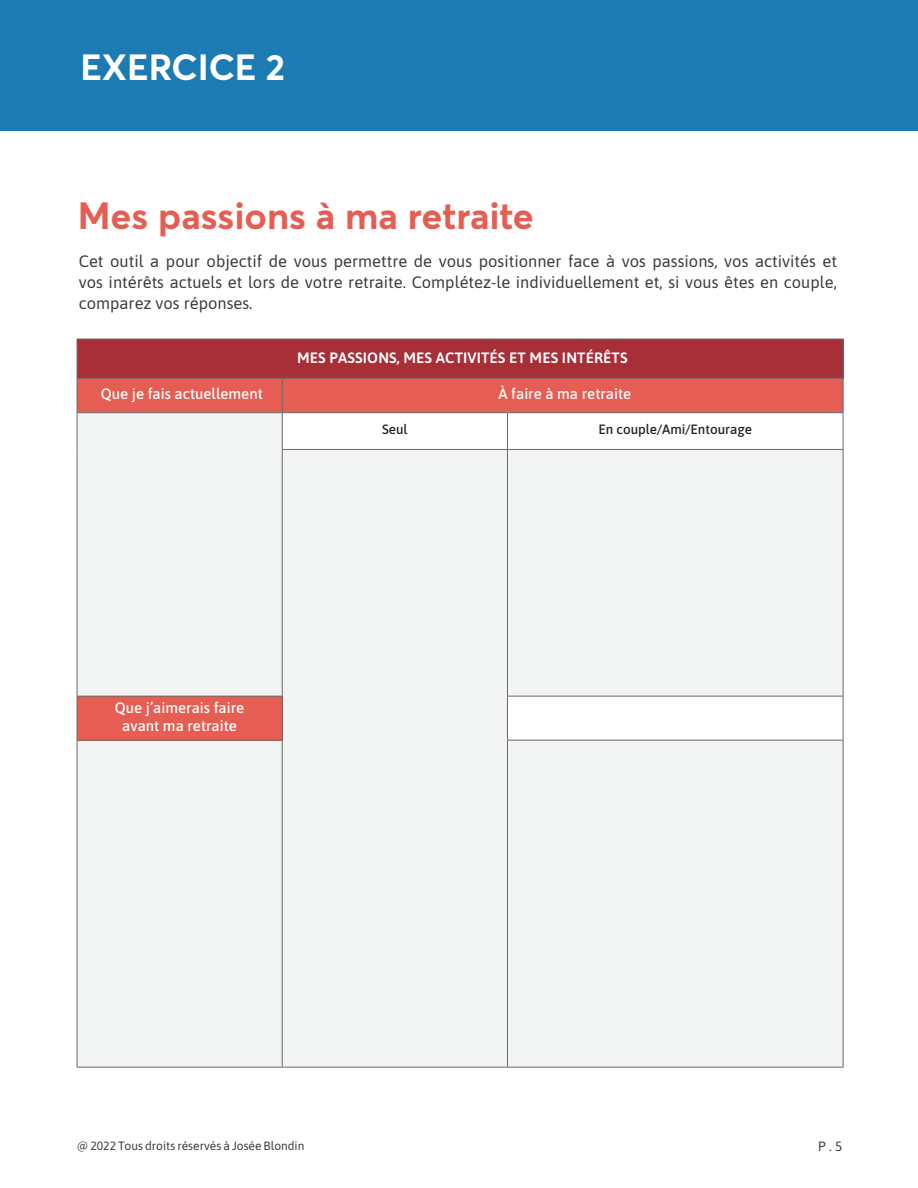
<style>
.page{position:relative;width:918px;height:1188px;background:#fff}
.page>*{position:absolute;margin:0;border:0;box-sizing:border-box;transform-origin:0 0}
.t1{font:700 37.5px "Averta";color:#e65e53}
.t2{font:700 36px "Averta";color:#fff}
.t3{font:16.5px/21px "Asap";color:#3c3c3d;text-align:justify}
.t4{font:500 15px/18px "Asap";color:#fff;text-align:center}
.t5{font:600 15px "Asap";letter-spacing:.01em;color:#fff}
.t6{font:500 13.5px "Asap";color:#231f20}
.t7{font:13.5px "Asap";color:#3c3c3d}
.t8{font:12px "Asap";color:#3c3c3d}
</style>
<div class="page">
<div style="left:77px;top:339px;width:766px;height:39px;background:#a82f38"></div>
<div style="left:78px;top:379px;width:765px;height:33px;background:#e65e53"></div>
<div style="left:78px;top:413px;width:765px;height:654px;background:#f3f4f4"></div>
<svg style="left:283px;top:413px;width:560px;height:327px;fill:#f3f4f4"></svg>
<div style="left:77px;top:696px;width:205px;height:44px;background:#e65e53"></div>
<hr style="left:77px;top:339px;width:205px;height:1px;background:#67676a">
<hr style="left:77px;top:339px;width:1px;height:39px;background:#67676a">
<hr style="left:282px;top:339px;width:225px;height:1px;background:#67676a">
<hr style="left:507px;top:339px;width:336px;height:1px;background:#67676a">
<hr style="left:843px;top:339px;width:1px;height:39px;background:#67676a">
<hr style="left:77px;top:378px;width:205px;height:1px;background:#67676a">
<hr style="left:77px;top:379px;width:1px;height:33px;background:#67676a">
<hr style="left:282px;top:378px;width:225px;height:1px;background:#67676a">
<hr style="left:282px;top:379px;width:1px;height:33px;background:#67676a">
<hr style="left:507px;top:378px;width:336px;height:1px;background:#67676a">
<hr style="left:843px;top:379px;width:1px;height:33px;background:#67676a">
<hr style="left:77px;top:412px;width:205px;height:1px;background:#67676a">
<hr style="left:77px;top:413px;width:1px;height:36px;background:#67676a">
<hr style="left:77px;top:449px;width:1px;height:247px;background:#67676a">
<hr style="left:282px;top:412px;width:225px;height:1px;background:#67676a">
<hr style="left:282px;top:413px;width:1px;height:36px;background:#67676a">
<hr style="left:507px;top:412px;width:336px;height:1px;background:#67676a">
<hr style="left:507px;top:413px;width:1px;height:36px;background:#67676a">
<hr style="left:843px;top:413px;width:1px;height:36px;background:#67676a">
<hr style="left:282px;top:449px;width:225px;height:1px;background:#67676a">
<hr style="left:282px;top:450px;width:1px;height:246px;background:#67676a">
<hr style="left:282px;top:1067px;width:225px;height:1px;background:#67676a">
<hr style="left:507px;top:449px;width:336px;height:1px;background:#67676a">
<hr style="left:507px;top:450px;width:1px;height:246px;background:#67676a">
<hr style="left:843px;top:450px;width:1px;height:246px;background:#67676a">
<hr style="left:77px;top:696px;width:206px;height:1px;background:#67676a">
<hr style="left:77px;top:697px;width:1px;height:43px;background:#67676a">
<hr style="left:282px;top:697px;width:1px;height:43px;background:#67676a">
<hr style="left:507px;top:696px;width:336px;height:1px;background:#67676a">
<hr style="left:507px;top:697px;width:1px;height:43px;background:#67676a">
<hr style="left:843px;top:697px;width:1px;height:43px;background:#67676a">
<hr style="left:77px;top:740px;width:206px;height:1px;background:#67676a">
<hr style="left:77px;top:741px;width:1px;height:326px;background:#67676a">
<hr style="left:282px;top:741px;width:1px;height:326px;background:#67676a">
<hr style="left:77px;top:1067px;width:205px;height:1px;background:#67676a">
<hr style="left:507px;top:740px;width:336px;height:1px;background:#67676a">
<hr style="left:507px;top:741px;width:1px;height:326px;background:#67676a">
<hr style="left:843px;top:741px;width:1px;height:326px;background:#67676a">
<hr style="left:507px;top:1067px;width:336px;height:1px;background:#67676a">
<div style="left:0;top:0;width:918px;height:131px;background:#1c7bb2"></div>
<h2 class="t2" style="left:80px;top:45px;width:206px">EXERCICE 2</h2>
<h1 class="t1" style="left:78px;top:192px;width:457px">Mes passions à ma retraite</h1>
<p class="t3" style="left:79px;top:250px;width:760px">Cet outil a pour objectif de vous permettre de vous positionner face à vos passions, vos activités et vos intérêts actuels et lors de votre retraite. Complétez-le individuellement et, si vous êtes en couple, comparez vos réponses.</p>
<p class="t5" style="left:297px;top:347px;width:332px">MES PASSIONS, MES ACTIVITÉS ET MES INTÉRÊTS</p>
<p class="t4" style="left:101px;top:384px;width:163px">Que je fais actuellement</p>
<p class="t4" style="left:499px;top:384px;width:134px">À faire à ma retraite</p>
<p class="t6" style="left:382px;top:420px;width:27px">Seul</p>
<p class="t6" style="left:598px;top:420px;width:155px">En couple/Ami/Entourage</p>
<p class="t4" style="left:115px;top:698px;width:131px">Que j’aimerais faire avant ma retraite</p>
<p class="t8" style="left:77px;top:1138px;width:229px">@ 2022 Tous droits réservés à Josée Blondin</p>
<p class="t7" style="left:818px;top:1137px;width:26px">P . 5</p>
</div>
